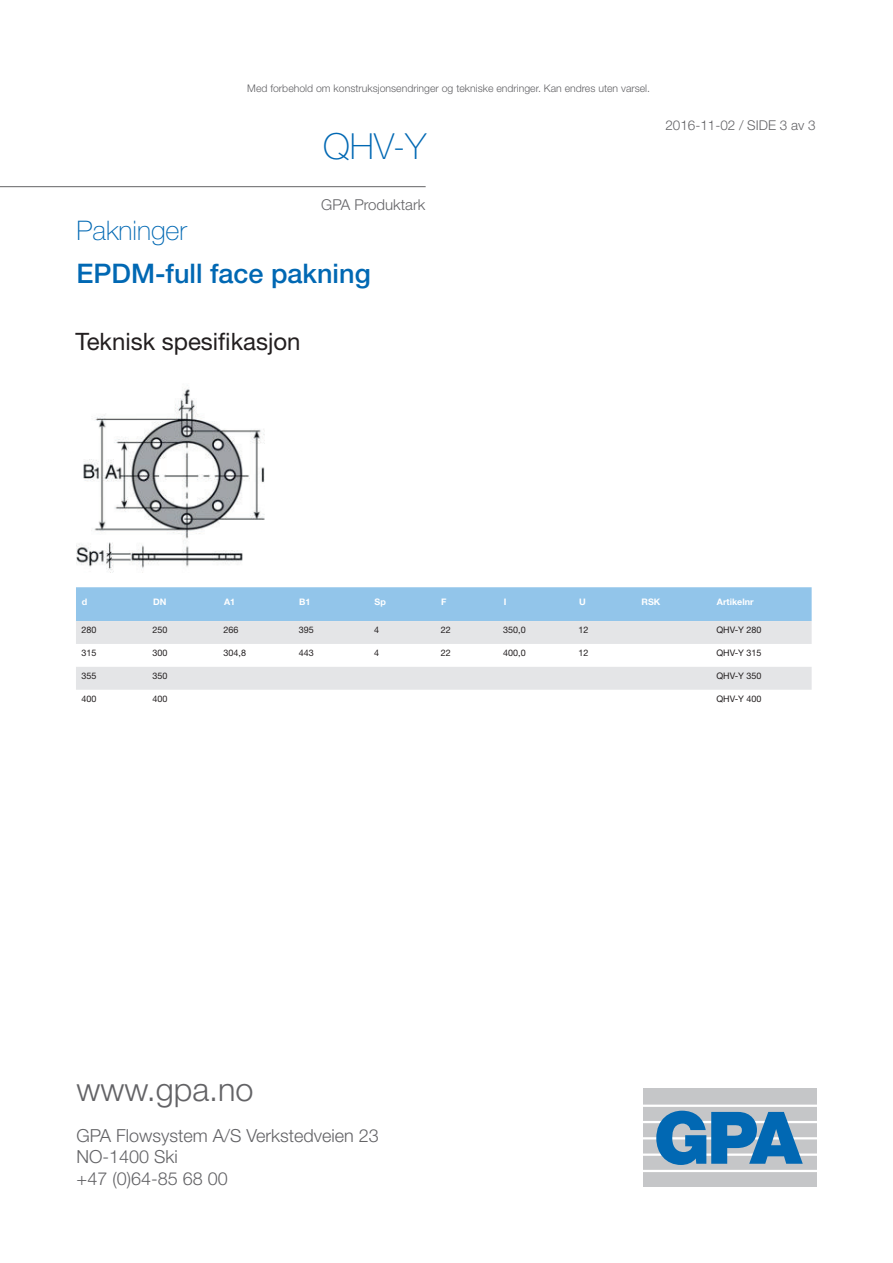
<style>
.page{position:relative;width:893px;height:1263px;background:#fff}
.page>*{position:absolute;margin:0;border:0;box-sizing:border-box;transform-origin:0 0}
.t1{font:100 36px "Helvetica Neue LT Std";color:#0168b3}
.t2{font:300 32.4px "Helvetica Neue LT Std";color:#636366}
.t3{font:500 27px "Helvetica Neue LT Std";color:#0168b3}
.t4{font:100 27px "Helvetica Neue LT Std";color:#0168b3}
.t5{font:24px "Helvetica Neue LT Std";color:#231f20}
.t6{font:300 18px/21.6px "Helvetica Neue LT Std";color:#636366}
.t7{font:300 15px "Helvetica Neue LT Std";color:#636366}
.t8{font:300 13.5px "Helvetica Neue LT Std";color:#636366}
.t9{font:300 10.5px "Helvetica Neue LT Std";color:#636366}
.t10{font:9px "Helvetica Neue LT Std";color:#231f20}
.t11{font:700 9px "Helvetica Neue LT Std";color:#fff}
</style>
<div class="page">
<hr style="left:0;top:186px;width:426px;height:1px;background:#636366">
<div style="left:643px;top:1088px;width:173px;height:99px;background:#c5c6c8"></div>
<hr style="left:643px;top:1170px;width:173px;height:2px;background:#fff">
<hr style="left:643px;top:1153px;width:173px;height:3px;background:#fff">
<hr style="left:643px;top:1137px;width:173px;height:2px;background:#fff">
<hr style="left:643px;top:1121px;width:173px;height:2px;background:#fff">
<hr style="left:643px;top:1104px;width:173px;height:3px;background:#fff">
<svg style="left:656px;top:1111px;width:147px;height:54px"></svg>
<img style="left:77px;top:389px;width:188px;height:183px">
<div style="left:76px;top:587px;width:736px;height:34px;background:#92c5ea"></div>
<svg style="left:76px;top:621px;width:736px;height:69px;fill:#e4e5e7"></svg>
<p class="t9" style="left:247px;top:82px;width:404px">Med forbehold om konstruksjonsendringer og tekniske endringer. Kan endres uten varsel.</p>
<h1 class="t1" style="left:323px;top:126px;width:104px">QHV-Y</h1>
<h3 class="t7" style="left:321px;top:196px;width:105px">GPA Produktark</h3>
<h3 class="t4" style="left:77px;top:215px;width:112px">Pakninger</h3>
<h3 class="t3" style="left:77px;top:258px;width:296px">EPDM-full face pakning</h3>
<h3 class="t8" style="left:665px;top:117px;width:152px">2016-11-02 / SIDE 3 av 3</h3>
<h3 class="t5" style="left:76px;top:327px;width:226px">Teknisk spesifikasjon</h3>
<p class="t11" style="left:82px;top:596px;width:7px">d</p>
<p class="t11" style="left:153px;top:596px;width:15px">DN</p>
<p class="t11" style="left:224px;top:596px;width:13px">A1</p>
<p class="t11" style="left:299px;top:596px;width:13px">B1</p>
<p class="t11" style="left:375px;top:596px;width:13px">Sp</p>
<p class="t11" style="left:441px;top:596px;width:7px">F</p>
<p class="t11" style="left:504px;top:596px;width:4px">I</p>
<p class="t11" style="left:579px;top:596px;width:8px">U</p>
<p class="t11" style="left:642px;top:596px;width:20px">RSK</p>
<p class="t11" style="left:717px;top:596px;width:38px">Artikelnr</p>
<p class="t10" style="left:81px;top:624px;width:17px">280</p>
<p class="t10" style="left:152px;top:624px;width:17px">250</p>
<p class="t10" style="left:223px;top:624px;width:17px">266</p>
<p class="t10" style="left:299px;top:624px;width:17px">395</p>
<p class="t10" style="left:374px;top:624px;width:7px">4</p>
<p class="t10" style="left:441px;top:624px;width:12px">22</p>
<p class="t10" style="left:503px;top:624px;width:24px">350,0</p>
<p class="t10" style="left:579px;top:624px;width:12px">12</p>
<p class="t10" style="left:716px;top:624px;width:47px">QHV-Y 280</p>
<p class="t10" style="left:81px;top:647px;width:17px">315</p>
<p class="t10" style="left:152px;top:647px;width:17px">300</p>
<p class="t10" style="left:223px;top:647px;width:24px">304,8</p>
<p class="t10" style="left:299px;top:647px;width:17px">443</p>
<p class="t10" style="left:374px;top:647px;width:7px">4</p>
<p class="t10" style="left:441px;top:647px;width:12px">22</p>
<p class="t10" style="left:503px;top:647px;width:24px">400,0</p>
<p class="t10" style="left:579px;top:647px;width:12px">12</p>
<p class="t10" style="left:716px;top:647px;width:47px">QHV-Y 315</p>
<p class="t10" style="left:81px;top:670px;width:17px">355</p>
<p class="t10" style="left:152px;top:670px;width:17px">350</p>
<p class="t10" style="left:716px;top:670px;width:47px">QHV-Y 350</p>
<p class="t10" style="left:81px;top:693px;width:17px">400</p>
<p class="t10" style="left:152px;top:693px;width:17px">400</p>
<p class="t10" style="left:716px;top:693px;width:47px">QHV-Y 400</p>
<h2 class="t2" style="left:77px;top:1069px;width:179px">www.gpa.no</h2>
<h3 class="t6" style="left:77px;top:1124px;width:304px">GPA Flowsystem A/S Verkstedveien 23<br>NO-1400 Ski<br>+47 (0)64-85 68 00</h3>
</div>
